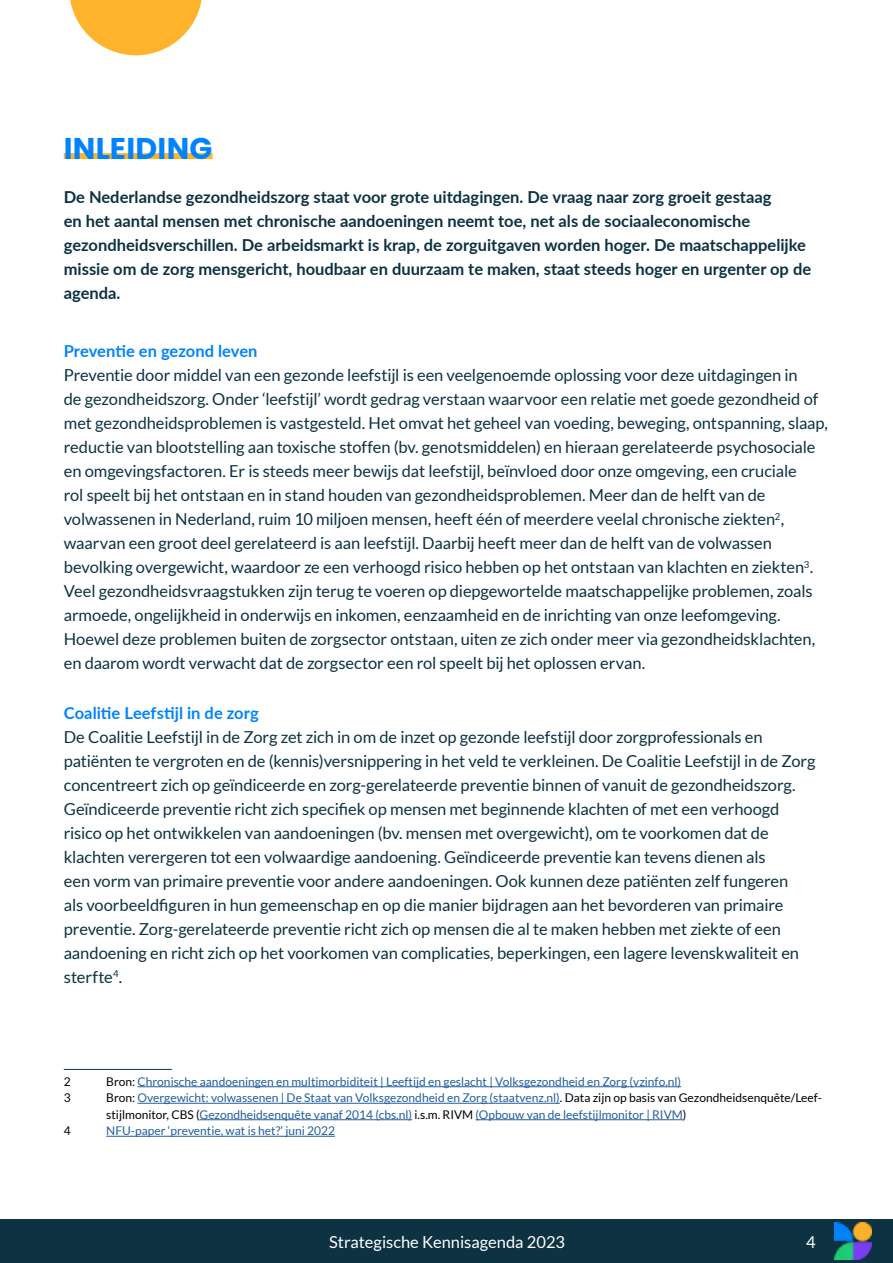
<style>
.page{position:relative;width:893px;height:1263px;background:#fff}
.page>*{position:absolute;margin:0;border:0;box-sizing:border-box;transform-origin:0 0}
.t1{font:700 30px "Poppins";letter-spacing:.01em;color:#0084fe}
.t2{font:16.5px/24px "Lato";letter-spacing:-.005em;color:#0d3242}
.t3{font:700 16.5px/24px "Lato";color:#0d3242}
.t4{font:700 16.5px "Lato";color:#0084fe}
.t5{font:16.5px "Lato";color:#fff}
.t6{font:12px/16.5px "Lato";color:#215e9e}
.t7{font:12px "Lato";color:#000}
.s1{color:#000}
</style>
<div class="page">
<div style="left:0;top:1219px;width:893px;height:44px;background:#0d3242"></div>
<img style="left:835px;top:1223px;width:37px;height:37px">
<div style="left:64px;top:153px;width:149px;height:6px;background:#ffb32b"></div>
<hr style="left:64px;top:1069px;width:108px;height:1px;background:#0d3242">
<hr style="left:138px;top:1086px;width:543px;height:1px;background:#215e9e">
<hr style="left:138px;top:1103px;width:422px;height:1px;background:#215e9e">
<hr style="left:200px;top:1119px;width:212px;height:1px;background:#215e9e">
<hr style="left:475px;top:1119px;width:208px;height:1px;background:#215e9e">
<hr style="left:106px;top:1136px;width:229px;height:1px;background:#215e9e">
<svg style="left:70px;top:0;width:132px;height:55px"></svg>
<h1 class="t1" style="left:64px;top:131px;width:150px">INLEIDING</h1>
<p class="t3" style="left:64px;top:185px;width:749px">De Nederlandse gezondheidszorg staat voor grote uitdagingen. De vraag naar zorg groeit gestaag<br>en het aantal mensen met chronische aandoeningen neemt toe, net als de sociaaleconomische gezondheidsverschillen. De arbeidsmarkt is krap, de zorguitgaven worden hoger. De maatschappelijke missie om de zorg mensgericht, houdbaar en duurzaam te maken, staat steeds hoger en urgenter op de agenda.</p>
<p class="t4" style="left:64px;top:339px;width:195px">Preventie en gezond leven</p>
<p class="t2" style="left:64px;top:363px;width:766px">Preventie door middel van een gezonde leefstijl is een veelgenoemde oplossing voor deze uitdagingen in<br>de gezondheidszorg. Onder ‘leefstijl’ wordt gedrag verstaan waarvoor een relatie met goede gezondheid of met gezondheidsproblemen is vastgesteld. Het omvat het geheel van voeding, beweging, ontspanning, slaap, reductie van blootstelling aan toxische stoffen (bv. genotsmiddelen) en hieraan gerelateerde psychosociale en omgevingsfactoren. Er is steeds meer bewijs dat leefstijl, beïnvloed door onze omgeving, een cruciale<br>rol speelt bij het ontstaan en in stand houden van gezondheidsproblemen. Meer dan de helft van de volwassenen in Nederland, ruim 10 miljoen mensen, heeft één of meerdere veelal chronische ziekten<sup>2</sup>, waarvan een groot deel gerelateerd is aan leefstijl. Daarbij heeft meer dan de helft van de volwassen bevolking overgewicht, waardoor ze een verhoogd risico hebben op het ontstaan van klachten en ziekten<sup>3</sup>.<br>Veel gezondheidsvraagstukken zijn terug te voeren op diepgewortelde maatschappelijke problemen, zoals armoede, ongelijkheid in onderwijs en inkomen, eenzaamheid en de inrichting van onze leefomgeving.<br>Hoewel deze problemen buiten de zorgsector ontstaan, uiten ze zich onder meer via gezondheidsklachten, en daarom wordt verwacht dat de zorgsector een rol speelt bij het oplossen ervan.</p>
<p class="t4" style="left:64px;top:701px;width:196px">Coalitie Leefstijl in de zorg</p>
<p class="t2" style="left:64px;top:725px;width:753px">De Coalitie Leefstijl in de Zorg zet zich in om de inzet op gezonde leefstijl door zorgprofessionals en patiënten te vergroten en de (kennis)versnippering in het veld te verkleinen. De Coalitie Leefstijl in de Zorg concentreert zich op geïndiceerde en zorg-gerelateerde preventie binnen of vanuit de gezondheidszorg.<br>Geïndiceerde preventie richt zich specifiek op mensen met beginnende klachten of met een verhoogd risico op het ontwikkelen van aandoeningen (bv. mensen met overgewicht), om te voorkomen dat de klachten verergeren tot een volwaardige aandoening. Geïndiceerde preventie kan tevens dienen als<br>een vorm van primaire preventie voor andere aandoeningen. Ook kunnen deze patiënten zelf fungeren<br>als voorbeeldfiguren in hun gemeenschap en op die manier bijdragen aan het bevorderen van primaire preventie. Zorg-gerelateerde preventie richt zich op mensen die al te maken hebben met ziekte of een aandoening en richt zich op het voorkomen van complicaties, beperkingen, een lagere levenskwaliteit en sterfte<sup>4</sup>.</p>
<p class="t7" style="left:64px;top:1075px;width:8px">2</p>
<p class="t6" style="left:106px;top:1073px;width:576px"><span class="s1">Bron:</span> Chronische aandoeningen en multimorbiditeit | Leeftijd en geslacht | Volksgezondheid en Zorg (vzinfo.nl)</p>
<p class="t7" style="left:64px;top:1091px;width:8px">3</p>
<p class="t6" style="left:106px;top:1090px;width:717px"><span class="s1">Bron:</span> Overgewicht: volwassenen | De Staat van Volksgezondheid en Zorg (staatvenz.nl)<span class="s1">. Data zijn op basis van Gezondheidsenquête/Leef&shy;stijlmonitor, CBS (</span>Gezondheidsenquête vanaf 2014 (cbs.nl) <span class="s1">i.s.m. RIVM</span> (Opbouw van de leefstijlmonitor | RIVM<span class="s1">)</span></p>
<p class="t7" style="left:64px;top:1124px;width:8px">4</p>
<p class="t6" style="left:106px;top:1123px;width:230px">NFU-paper ‘preventie, wat is het?’ juni 2022</p>
<p class="t5" style="left:329px;top:1232px;width:237px">Strategische Kennisagenda 2023</p>
<p class="t5" style="left:806px;top:1232px;width:11px">4</p>
</div>
